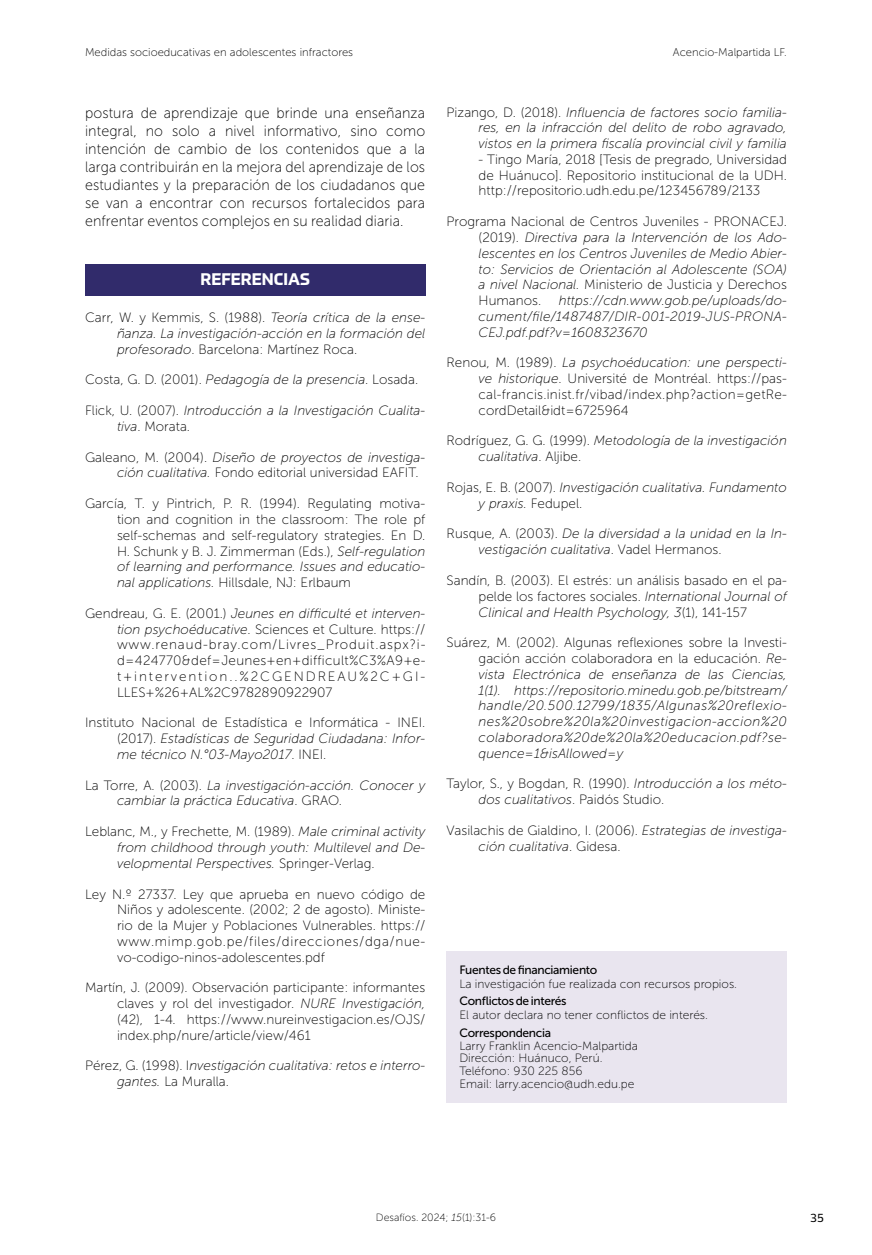
<style>
.page{position:relative;width:872px;height:1255px;background:#fff}
.page>*{position:absolute;margin:0;border:0;box-sizing:border-box;transform-origin:0 0}
.t1{font:700 16.5px "Prometo";color:#fff}
.t2{font:15px/18px "Museo Sans 100";letter-spacing:.01em;color:#000;text-align:justify;scale:.95 1}
.t3{font:italic 13.5px/15.8px "Museo Sans 100";color:#000;text-align:justify}
.t4{font:13.5px/15.8px "Museo Sans 100";color:#000;text-align:justify}
.t5{font:12px/12.9px "Museo Sans 100";color:#000}
.t6{font:12px "Museo Sans 500";letter-spacing:-.025em;color:#000}
.t7{font:500 12px "Prelo";color:#000}
.t8{font:11.25px "Museo Sans 100";color:#000}
.t9{font:10.5px "Museo Sans 100";color:#000}
.s1{font-style:normal}
.s2{font-style:italic}
</style>
<div class="page">
<div style="left:85px;top:264px;width:340px;height:31px;background:#312b6b"></div>
<div style="left:446px;top:950px;width:341px;height:152px;background:#e9e5ef"></div>
<p class="t8" style="left:85px;top:46px;width:270px">Medidas socioeducativas en adolescentes infractores</p>
<p class="t8" style="left:673px;top:46px;width:115px">Acencio-Malpartida LF.</p>
<p class="t2" style="left:85px;top:104px;width:359px">postura de aprendizaje que brinde una enseñanza integral, no solo a nivel informativo, sino como intención de cambio de los contenidos que a la larga contribuirán en la mejora del aprendizaje de los estudiantes y la preparación de los ciudadanos que se van a encontrar con recursos fortalecidos para enfrentar eventos complejos en su realidad diaria.</p>
<p class="t1" style="left:200px;top:269px;width:111px">REFERENCIAS</p>
<p class="t3" style="left:117px;top:310px;width:310px;text-indent:-32px"><span class="s1">Carr, W. y Kemmis, S. (1988).</span> Teoría crítica de la ense&shy;ñanza. La investigación-acción en la formación del profesorado<span class="s1">. Barcelona: Martínez Roca.</span></p>
<p class="t4" style="left:85px;top:372px;width:335px">Costa, G. D. (2001). <span class="s2">Pedagogía de la presencia</span>. Losada.</p>
<p class="t3" style="left:117px;top:403px;width:310px;text-indent:-32px"><span class="s1">Flick, U. (2007).</span> Introducción a la Investigación Cualita&shy;tiva<span class="s1">. Morata.</span></p>
<p class="t4" style="left:117px;top:449px;width:310px;text-indent:-32px">Galeano, M. (2004). <span class="s2">Diseño de proyectos de investiga&shy;ción cualitativa.</span> Fondo editorial universidad EAFIT.</p>
<p class="t4" style="left:117px;top:496px;width:310px;text-indent:-32px">García, T. y Pintrich, P. R. (1994). Regulating motiva&shy;tion and cognition in the classroom: The role pf self-schemas and self-regulatory strategies. En D.<br>H. Schunk y B. J. Zimmerman (Eds.), <span class="s2">Self-regulation of learning and performance. Issues and educatio&shy;nal applications.</span> Hillsdale, NJ: Erlbaum</p>
<p class="t4" style="left:117px;top:605px;width:310px;text-indent:-32px">Gendreau, G. E. (2001.) <span class="s2">Jeunes en difficulté et interven&shy;tion psychoéducative</span>. Sciences et Culture. https:// www.renaud-bray.com/Livres_Produit.aspx?i&shy;d=424770&amp;def=Jeunes+en+difficult%C3%A9+e&shy;t+intervention..%2CGENDREAU%2C+GI-LLES+%26+AL%2C9782890922907</p>
<p class="t3" style="left:117px;top:715px;width:310px;text-indent:-32px"><span class="s1">Instituto Nacional de Estadística e Informática - INEI. (2017).</span> Estadísticas de Seguridad Ciudadana: Infor&shy;me técnico N.°03-Mayo2017<span class="s1">. INEI.</span></p>
<p class="t3" style="left:117px;top:777px;width:310px;text-indent:-32px"><span class="s1">La Torre, A. (2003).</span> La investigación-acción. Conocer y cambiar la práctica Educativa<span class="s1">. GRAO.</span></p>
<p class="t3" style="left:117px;top:823px;width:310px;text-indent:-32px"><span class="s1">Leblanc, M., y Frechette, M. (1989).</span> Male criminal activity from childhood through youth: Multilevel and De&shy;velopmental Perspectives. <span class="s1">Springer-Verlag.</span></p>
<p class="t4" style="left:117px;top:886px;width:310px;text-indent:-32px">Ley N.º 27337. Ley que aprueba en nuevo código de Niños y adolescente. (2002; 2 de agosto). Ministe&shy;rio de la Mujer y Poblaciones Vulnerables. https:// www.mimp.gob.pe/files/direcciones/dga/nue&shy;vo-codigo-ninos-adolescentes.pdf</p>
<p class="t4" style="left:117px;top:979px;width:310px;text-indent:-32px">Martín, J. (2009). Observación participante: informantes claves y rol del investigador. <span class="s2">NURE Investigación, </span>(42), 1-4. https://www.nureinvestigacion.es/OJS/ index.php/nure/article/view/461</p>
<p class="t3" style="left:117px;top:1058px;width:310px;text-indent:-32px"><span class="s1">Pérez, G. (1998). I</span>nvestigación cualitativa: retos e interro&shy;gantes. <span class="s1">La Muralla.</span></p>
<p class="t3" style="left:478px;top:104px;width:310px;text-indent:-32px"><span class="s1">Pizango, D. (2018).</span> Influencia de factores socio familia&shy;res, en la infracción del delito de robo agravado, vistos en la primera fiscalía provincial civil y familia</p>
<p class="t4" style="left:478px;top:151px;width:310px"><span class="s2">-</span> Tingo María, 2018 [Tesis de pregrado, Universidad de Huánuco]. Repositorio institucional de la UDH. http://repositorio.udh.edu.pe/123456789/2133</p>
<p class="t3" style="left:478px;top:214px;width:310px;text-indent:-32px"><span class="s1">Programa Nacional de Centros Juveniles - PRONACEJ. (2019).</span> Directiva para la Intervención de los Ado&shy;lescentes en los Centros Juveniles de Medio Abier&shy;to: Servicios de Orientación al Adolescente (SOA) a nivel Nacional. <span class="s1">Ministerio de Justicia y Derechos Humanos.</span></p>
<p class="t3" style="left:478px;top:293px;width:310px;text-indent:80px">https://cdn.www.gob.pe/uploads/do&shy;cument/file/1487487/DIR-001-2019-JUS-PRONA-CEJ.pdf.pdf?v=1608323670</p>
<p class="t4" style="left:478px;top:355px;width:310px;text-indent:-32px">Renou, M. (1989). <span class="s2">La psychoéducation: une perspecti&shy;ve historique</span>. Université de Montréal. https://pas&shy;cal-francis.inist.fr/vibad/index.php?action=getRe&shy;cordDetail&amp;idt=6725964</p>
<p class="t3" style="left:478px;top:433px;width:310px;text-indent:-32px"><span class="s1">Rodríguez, G. G. (1999).</span> Metodología de la investigación cualitativa<span class="s1">. Aljibe.</span></p>
<p class="t3" style="left:478px;top:479px;width:310px;text-indent:-32px"><span class="s1">Rojas, E. B. (2007).</span> Investigación cualitativa. Fundamento y praxis. <span class="s1">Fedupel.</span></p>
<p class="t3" style="left:478px;top:526px;width:310px;text-indent:-32px"><span class="s1">Rusque, A. (2003).</span> De la diversidad a la unidad en la In&shy;vestigación cualitativa<span class="s1">. Vadel Hermanos.</span></p>
<p class="t4" style="left:478px;top:572px;width:310px;text-indent:-32px">Sandín, B. (2003). El estrés: un análisis basado en el pa&shy;pelde los factores sociales. <span class="s2">International Journal of Clinical and Health Psychology, 3</span>(1), 141-157</p>
<p class="t3" style="left:478px;top:635px;width:310px;text-indent:-32px"><span class="s1">Suárez, M. (2002). Algunas reflexiones sobre la Investi&shy;gación acción colaboradora en la educación.</span> Re&shy;vista Electrónica de enseñanza de las Ciencias, 1(1). https://repositorio.minedu.gob.pe/bitstream/ handle/20.500.12799/1835/Algunas%20reflexio&shy;nes%20sobre%20la%20investigacion-accion%20 colaboradora%20de%20la%20educacion.pdf?se&shy;quence=1&amp;isAllowed=y</p>
<p class="t4" style="left:478px;top:776px;width:310px;text-indent:-32px">Taylor, S., y Bogdan, R. (1990). <span class="s2">Introducción a los méto&shy;dos cualitativos</span>. Paidós Studio.</p>
<p class="t4" style="left:478px;top:822px;width:310px;text-indent:-32px">Vasilachis de Gialdino, I. (2006). <span class="s2">Estrategias de investiga&shy;ción cualitativa</span>. Gidesa.</p>
<p class="t6" style="left:459px;top:963px;width:139px">Fuentes de financiamiento</p>
<p class="t5" style="left:459px;top:977px;width:279px">La investigación fue realizada con recursos propios.</p>
<p class="t6" style="left:459px;top:994px;width:109px">Conflictos de interés</p>
<p class="t5" style="left:459px;top:1008px;width:250px">El autor declara no tener conflictos de interés.</p>
<p class="t6" style="left:459px;top:1025px;width:93px">Correspondencia</p>
<p class="t5" style="left:459px;top:1039px;width:180px">Larry Franklin Acencio-Malpartida<br>Dirección: Huánuco, Perú.<br>Teléfono: 930 225 856<br>Email: larry.acencio@udh.edu.pe</p>
<p class="t9" style="left:376px;top:1211px;width:122px">Desafíos. 2024; <span class="s2">15</span>(1):31-6</p>
<p class="t7" style="left:810px;top:1210px;width:15px">35</p>
</div>
